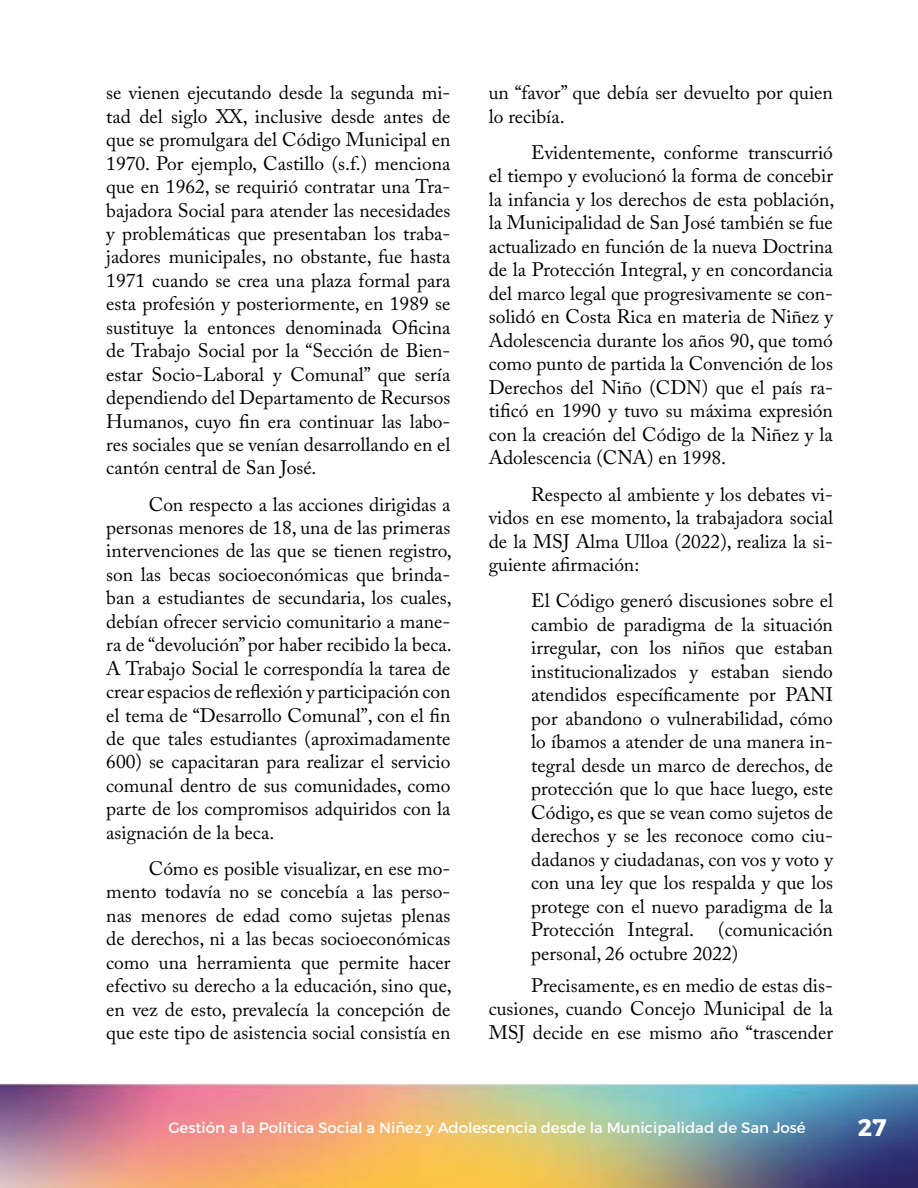
<style>
.page{position:relative;width:918px;height:1188px;background:#fff}
.page>*{position:absolute;margin:0;border:0;box-sizing:border-box;transform-origin:0 0}
.t1{font:24px "Trueno Bd";color:#fff}
.t2{font:19.5px/23.4px "Adobe Caslon Pro";color:#000;text-align:justify}
.t3{font:15px "Trueno Rg";color:#fff}
</style>
<div class="page">
<img style="left:0;top:1083px;width:918px;height:105px">
<p class="t2" style="left:106px;top:81px;width:346px">se vienen ejecutando desde la segunda mi&shy;tad del siglo XX, inclusive desde antes de que se promulgara del Código Municipal en 1970. Por ejemplo, Castillo (s.f.) menciona que en 1962, se requirió contratar una Tra&shy;bajadora Social para atender las necesidades y problemáticas que presentaban los traba&shy;jadores municipales, no obstante, fue hasta 1971 cuando se crea una plaza formal para esta profesión y posteriormente, en 1989 se sustituye la entonces denominada Oficina de Trabajo Social por la “Sección de Bien&shy;estar Socio-Laboral y Comunal” que sería dependiendo del Departamento de Recursos Humanos, cuyo fin era continuar las labo&shy;res sociales que se venían desarrollando en el cantón central de San José.</p>
<p class="t2" style="left:106px;top:492px;width:347px;text-indent:43px">Con respecto a las acciones dirigidas a personas menores de 18, una de las primeras intervenciones de las que se tienen registro, son las becas socioeconómicas que brinda&shy;ban a estudiantes de secundaria, los cuales, debían ofrecer servicio comunitario a mane&shy;ra de “devolución” por haber recibido la beca.<br>A Trabajo Social le correspondía la tarea de crear espacios de reflexión y participación con el tema de “Desarrollo Comunal”, con el fin de que tales estudiantes (aproximadamente 600) se capacitaran para realizar el servicio comunal dentro de sus comunidades, como parte de los compromisos adquiridos con la asignación de la beca.</p>
<p class="t2" style="left:106px;top:856px;width:347px;text-indent:43px">Cómo es posible visualizar, en ese mo&shy;mento todavía no se concebía a las perso&shy;nas menores de edad como sujetas plenas de derechos, ni a las becas socioeconómicas como una herramienta que permite hacer efectivo su derecho a la educación, sino que, en vez de esto, prevalecía la concepción de que este tipo de asistencia social consistía en</p>
<p class="t2" style="left:489px;top:81px;width:346px">un “favor” que debía ser devuelto por quien lo recibía.</p>
<p class="t2" style="left:489px;top:140px;width:347px;text-indent:43px">Evidentemente, conforme transcurrió el tiempo y evolucionó la forma de concebir la infancia y los derechos de esta población, la Municipalidad de San José también se fue actualizado en función de la nueva Doctrina de la Protección Integral, y en concordancia del marco legal que progresivamente se con&shy;solidó en Costa Rica en materia de Niñez y Adolescencia durante los años 90, que tomó como punto de partida la Convención de los Derechos del Niño (CDN) que el país ra&shy;tificó en 1990 y tuvo su máxima expresión con la creación del Código de la Niñez y la Adolescencia (CNA) en 1998.</p>
<p class="t2" style="left:489px;top:482px;width:346px;text-indent:43px">Respecto al ambiente y los debates vi&shy;vidos en ese momento, la trabajadora social de la MSJ Alma Ulloa (2022), realiza la si&shy;guiente afirmación:</p>
<p class="t2" style="left:531px;top:589px;width:303px">El Código generó discusiones sobre el cambio de paradigma de la situación irregular, con los niños que estaban institucionalizados y estaban siendo atendidos específicamente por PANI por abandono o vulnerabilidad, cómo lo íbamos a atender de una manera in&shy;tegral desde un marco de derechos, de protección que lo que hace luego, este Código, es que se vean como sujetos de derechos y se les reconoce como ciu&shy;dadanos y ciudadanas, con vos y voto y con una ley que los respalda y que los protege con el nuevo paradigma de la Protección Integral. (comunicación personal, 26 octubre 2022)</p>
<p class="t2" style="left:489px;top:973px;width:346px;text-indent:43px">Precisamente, es en medio de estas dis&shy;cusiones, cuando Concejo Municipal de la MSJ decide en ese mismo año “trascender</p>
<p class="t3" style="left:168px;top:1118px;width:639px">Gestión a la Política Social a Niñez y Adolescencia desde la Municipalidad de San José</p>
<p class="t1" style="left:858px;top:1113px;width:30px">27</p>
</div>
